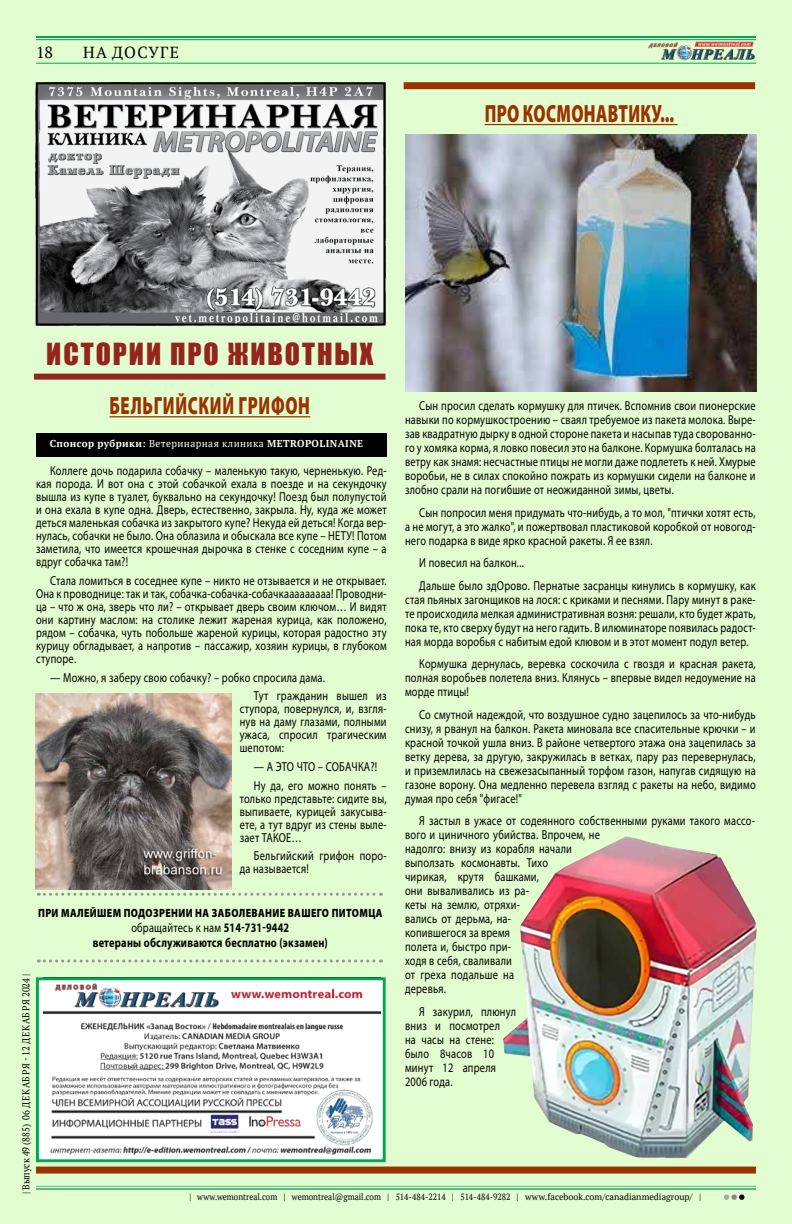
<style>
.page{position:relative;width:792px;height:1224px;background:#e2fdcf}
.page>*{position:absolute;margin:0;border:0;box-sizing:border-box;transform-origin:0 0}
.t1{font:28px "Impact";letter-spacing:.07em;color:#94251e}
.t2{font:900 25px "Myriad Pro";letter-spacing:.02em;color:#930;scale:.67 1}
.t3{font:900 25px "Myriad Pro";letter-spacing:.04em;color:#930;scale:.67 1}
.t4{font:16px "PT Serif";letter-spacing:.08em;color:#000}
.t5{font:13px/14px "Myriad Pro";letter-spacing:.02em;color:#000;text-align:justify;scale:.8 1}
.t6{font:700 13px/15px "Myriad Pro";letter-spacing:.02em;color:#000;text-align:center;scale:.78 1}
.t7{font:900 12px "Myriad Pro";letter-spacing:.04em;color:#000;scale:.82 1}
.t8{font:700 10px "PT Serif";letter-spacing:.04em;color:#fff}
.t9{font:10px "PT Serif";letter-spacing:.03em;color:#000;scale:.9 1}
.t10{font:9px "PT Serif";color:#000;scale:.9 1}
.s1{font-weight:400}
</style>
<div class="page">
<img style="left:648px;top:41px;width:108px;height:20px">
<hr style="left:36px;top:63px;width:720px;height:1px;background:#00a651">
<hr style="left:36px;top:1186px;width:720px;height:1px;background:#57bd84">
<hr style="left:36px;top:1188px;width:720px;height:2px;background:#57bd84">
<hr style="left:36px;top:36px;width:720px;height:2px;background:#00a651">
<hr style="left:36px;top:39px;width:720px;height:1px;background:#00a651">
<svg style="left:724px;top:1194px;width:20px;height:6px"></svg>
<div style="left:36px;top:1167px;width:720px;height:7px;background:#930"></div>
<img style="left:39px;top:85px;width:344px;height:238px">
<div style="left:36px;top:82px;width:350px;height:244px;border:2px solid #000"></div>
<div style="left:34px;top:374px;width:352px;height:6px;background:#94251e"></div>
<div style="left:36px;top:433px;width:351px;height:24px;background:#000"></div>
<svg style="left:38px;top:893px;width:343px;height:3px"></svg>
<svg style="left:38px;top:960px;width:343px;height:3px"></svg>
<hr style="left:109px;top:416px;width:201px;height:1px;background:#930">
<hr style="left:485px;top:124px;width:193px;height:1px;background:#930">
<div style="left:37px;top:979px;width:347px;height:182px;background:#fff"></div>
<img style="left:43px;top:983px;width:337px;height:172px">
<div style="left:36px;top:977px;width:350px;height:185px;border:3px solid #00a651"></div>
<div style="left:404px;top:82px;width:351px;height:7px;background:#930"></div>
<img style="left:35px;top:693px;width:196px;height:196px">
<img style="left:405px;top:135px;width:351px;height:257px">
<img style="left:503px;top:836px;width:123px;height:291px">
<p class="t4" style="left:36px;top:42px;width:19px">18</p>
<p class="t4" style="left:83px;top:42px;width:97px">НА ДОСУГЕ</p>
<h1 class="t1" style="left:46px;top:332px;width:328px">ИСТОРИИ ПРО ЖИВОТНЫХ</h1>
<h2 class="t2" style="left:485px;top:99px;width:284px">ПРО КОСМОНАВТИКУ...</h2>
<h2 class="t3" style="left:109px;top:392px;width:301px">БЕЛЬГИЙСКИЙ ГРИФОН</h2>
<p class="t5" style="left:405px;top:398px;width:440px;text-indent:14px">Сын просил сделать кормушку для птичек. Вспомнив свои пионерские навыки по кормушкостроению – сваял требуемое из пакета молока. Выре&shy;зав квадратную дырку в одной стороне пакета и насыпав туда сворованно&shy;го у хомяка корма, я ловко повесил это на балконе. Кормушка болталась на ветру как знамя: несчастные птицы не могли даже подлететь к ней. Хмурые воробьи, не в силах спокойно пожрать из кормушки сидели на балконе и злобно срали на погибшие от неожиданной зимы, цветы.</p>
<p class="t5" style="left:405px;top:505px;width:440px;text-indent:14px">Сын попросил меня придумать что-нибудь, а то мол, "птички хотят есть, а не могут, а это жалко", и пожертвовал пластиковой коробкой от новогод&shy;него подарка в виде ярко красной ракеты. Я ее взял.</p>
<p class="t5" style="left:419px;top:551px;width:422px;line-height:22.5px">И повесил на балкон...<br>Дальше было здОрово. Пернатые засранцы кинулись в кормушку, как</p>
<p class="t5" style="left:405px;top:592px;width:440px">стая пьяных загонщиков на лося: с криками и песнями. Пару минут в раке&shy;те происходила мелкая административная возня: решали, кто будет жрать, пока те, кто сверху будут на него гадить. В илюминаторе появилась радост&shy;ная морда воробья с набитым едой клювом и в этот момент подул ветер.</p>
<p class="t5" style="left:405px;top:656px;width:440px;text-indent:14px">Кормушка дернулась, веревка соскочила с гвоздя и красная ракета, полная воробьев полетела вниз. Клянусь – впервые видел недоумение на морде птицы!</p>
<p class="t5" style="left:405px;top:707px;width:440px;text-indent:14px">Со смутной надеждой, что воздушное судно зацепилось за что-нибудь снизу, я рванул на балкон. Ракета миновала все спасительные крючки – и красной точкой ушла вниз. В районе четвертого этажа она зацепилась за ветку дерева, за другую, закружилась в ветках, пару раз перевернулась, и приземлилась на свежезасыпанный торфом газон, напугав сидящую на газоне ворону. Она медленно перевела взгляд с ракеты на небо, видимо думая про себя "фигасе!"</p>
<p class="t5" style="left:405px;top:814px;width:439px;text-align:left;text-indent:14px">Я застыл в ужасе от содеянного собственными руками такого массо&shy;вого и циничного убийства. Впрочем, не<br>надолго: внизу из корабля начали<br>выползать космонавты. Тихо<br>чирикая, крутя башками,<br>они вываливались из ра-<br>кеты на землю, отряхи-<br>вались от дерьма, на-<br>копившегося за время<br>полета и, быстро при-<br>ходя в себя, сваливали<br>от греха подальше на<br>деревья.</p>
<p class="t5" style="left:405px;top:1004px;width:140px;text-align:left;text-indent:14px">Я закурил, плюнул вниз и посмотрел<br>на часы на стене: было 8часов 10 минут 12 апреля<br>2006 года.</p>
<p class="t8" style="left:50px;top:436px;width:315px">Спонсор рубрики: <span class="s1">Ветеринарная клиника</span> METROPOLINAINE</p>
<p class="t5" style="left:36px;top:464px;width:440px;line-height:13px;text-indent:14px">Коллеге дочь подарила собачку – маленькую такую, черненькую. Ред&shy;кая порода. И вот она с этой собачкой ехала в поезде и на секундочку вышла из купе в туалет, буквально на секундочку! Поезд был полупустой и она ехала в купе одна. Дверь, естественно, закрыла. Ну, куда же может деться маленькая собачка из закрытого купе? Некуда ей деться! Когда вер&shy;нулась, собачки не было. Она облазила и обыскала все купе – НЕТУ! Потом заметила, что имеется крошечная дырочка в стенке с соседним купе – а вдруг собачка там?!</p>
<p class="t5" style="left:36px;top:574px;width:440px;line-height:13px;text-indent:14px">Стала ломиться в соседнее купе – никто не отзывается и не открывает.<br>Она к проводнице: так и так, собачка-собачка-собачкааааааааа! Проводни&shy;ца – что ж она, зверь что ли? – открывает дверь своим ключом… И видят они картину маслом: на столике лежит жареная курица, как положено, рядом – собачка, чуть побольше жареной курицы, которая радостно эту курицу обгладывает, а напротив – пассажир, хозяин курицы, в глубоком ступоре.</p>
<p class="t5" style="left:254px;top:668px;width:167px;line-height:18.7px;text-indent:-204px">— Можно, я заберу свою собачку? – робко спросила дама.<br>Тут гражданин вышел из</p>
<p class="t5" style="left:240px;top:702px;width:185px;line-height:13px">ступора, повернулся, и, взгля&shy;нув на даму глазами, полными ужаса, спросил трагическим шепотом:</p>
<p class="t5" style="left:254px;top:757px;width:167px;line-height:18.7px">— А ЭТО ЧТО – СОБАЧКА?!<br>Ну да, его можно понять –</p>
<p class="t5" style="left:240px;top:792px;width:185px;line-height:13px">только представьте: сидите вы, выпиваете, курицей закусыва&shy;ете, а тут вдруг из стены выле&shy;зает ТАКОЕ…</p>
<p class="t5" style="left:240px;top:849px;width:185px;line-height:13px;text-indent:14px">Бельгийский грифон поро&shy;да называется!</p>
<p class="t7" style="left:38px;top:906px;width:421px">ПРИ МАЛЕЙШЕМ ПОДОЗРЕНИИ НА ЗАБОЛЕВАНИЕ ВАШЕГО ПИТОМЦА</p>
<p class="t6" style="left:93px;top:920px;width:303px"><span class="s1">обращайтесь к нам</span> 514-731-9442<br>ветераны обслуживаются бесплатно (экзамен)</p>
<p class="t9" style="left:20px;top:1194px;width:247px;rotate:-90deg">| Выпуск 49 (885) 06 ДЕКАБРЯ - 12 ДЕКАБРЯ 2024 |</p>
<p class="t10" style="left:190px;top:1191px;width:570px">| www.wemontreal.com | wemontreal@gmail.com | 514-484-2214 | 514-484-9282 | www.facebook.com/canadianmediagroup/ |</p>
</div>
